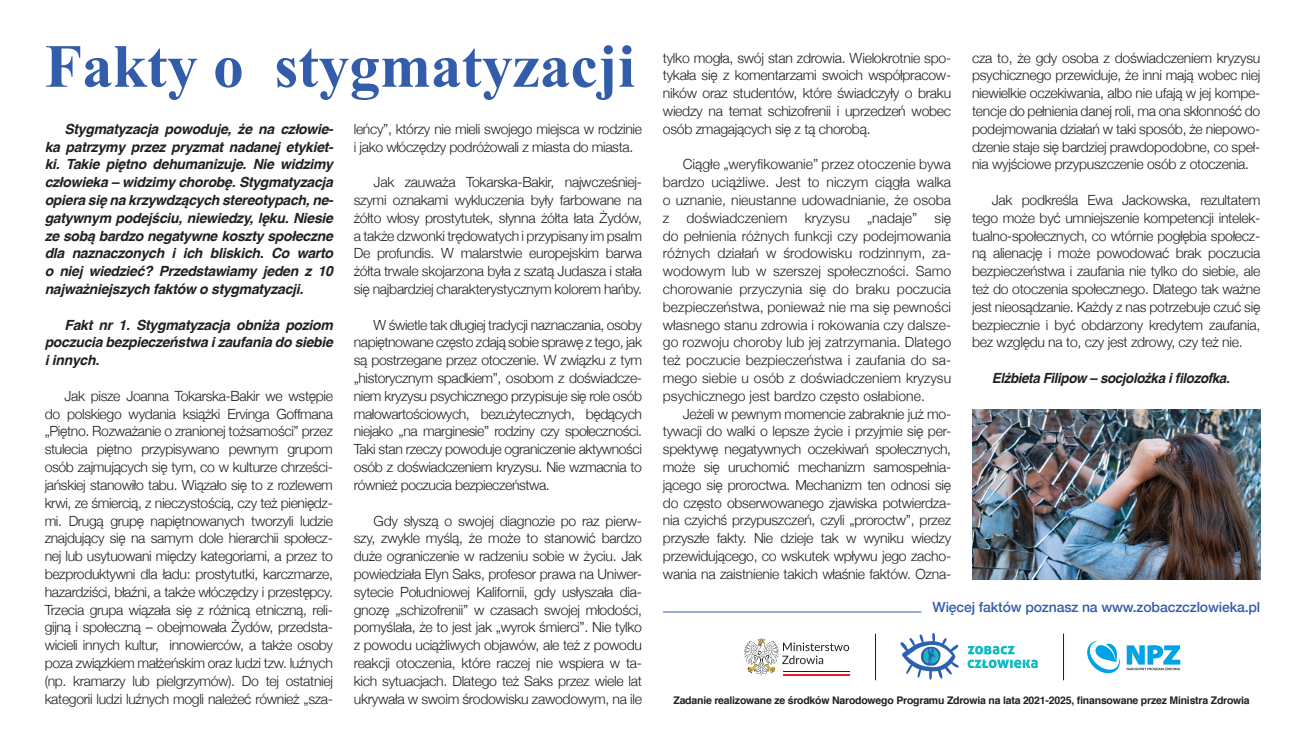
<style>
.page{position:relative;width:1305px;height:753px;background:#fff}
.page>*{position:absolute;margin:0;border:0;box-sizing:border-box;transform-origin:0 0}
.t1{font:700 61.25px "Times New Roman";color:#335caa}
.t2{font:300 14px/17.8px "Helvetica Neue";letter-spacing:-.02em;color:#231f20;text-align:justify}
.t3{font:italic 700 14px/17.8px "Helvetica";letter-spacing:-.02em;color:#231f20;text-align:justify}
.t4{font:500 14px "Helvetica Neue";letter-spacing:-.01em;color:#365caa}
.t5{font:italic 700 14px "Helvetica";letter-spacing:-.02em;color:#231f20;scale:.96 1}
.t6{font:700 10.5px "Helvetica";letter-spacing:-.02em;color:#231f20}
</style>
<div class="page">
<hr style="left:663px;top:611px;width:258px;height:1px;background:#365caa">
<svg style="left:900px;top:633px;width:59px;height:46px"></svg>
<svg style="left:967px;top:645px;width:70px;height:22px"></svg>
<hr style="left:875px;top:633px;width:1px;height:46px;background:#231f20">
<hr style="left:1063px;top:633px;width:1px;height:46px;background:#231f20">
<svg style="left:1087px;top:640px;width:33px;height:32px"></svg>
<svg style="left:1126px;top:645px;width:54px;height:24px"></svg>
<hr style="left:783px;top:673px;width:67px;height:2px;background:#e61e25">
<hr style="left:783px;top:670px;width:67px;height:1px;background:#231f20">
<svg style="left:744px;top:638px;width:105px;height:37px"></svg>
<img style="left:972px;top:409px;width:288px;height:169px">
<h1 class="t1" style="left:45px;top:22px;width:592px">Fakty o stygmatyzacji</h1>
<p class="t3" style="left:45px;top:120px;width:290px;text-indent:20px">Stygmatyzacja powoduje, że na człowie&shy;ka patrzymy przez pryzmat nadanej etykiet&shy;ki. Takie piętno dehumanizuje. Nie widzimy człowieka – widzimy chorobę. Stygmatyzacja opiera się na krzywdzących stereotypach, ne&shy;gatywnym podejściu, niewiedzy, lęku. Niesie ze sobą bardzo negatywne koszty społeczne dla naznaczonych i ich bliskich. Co warto o niej wiedzieć? Przedstawiamy jeden z 10 najważniejszych faktów o stygmatyzacji.</p>
<p class="t3" style="left:45px;top:315px;width:290px;text-indent:20px">Fakt nr 1. Stygmatyzacja obniża poziom poczucia bezpieczeństwa i zaufania do siebie i innych.</p>
<p class="t2" style="left:45px;top:385px;width:290px;text-indent:20px">Jak pisze Joanna Tokarska-Bakir we wstępie do polskiego wydania książki Ervinga Goffmana „Piętno. Rozważanie o zranionej tożsamości” przez stulecia piętno przypisywano pewnym grupom osób zajmujących się tym, co w kulturze chrześci&shy;jańskiej stanowiło tabu. Wiązało się to z rozlewem krwi, ze śmiercią, z nieczystością, czy też pieniędz&shy;mi. Drugą grupę napiętnowanych tworzyli ludzie znajdujący się na samym dole hierarchii społecz&shy;nej lub usytuowani między kategoriami, a przez to bezproduktywni dla ładu: prostytutki, karczmarze, hazardziści, błaźni, a także włóczędzy i przestępcy.<br>Trzecia grupa wiązała się z różnicą etniczną, reli&shy;gijną i społeczną – obejmowała Żydów, przedsta&shy;wicieli innych kultur, innowierców, a także osoby poza związkiem małżeńskim oraz ludzi tzw. luźnych (np. kramarzy lub pielgrzymów). Do tej ostatniej kategorii ludzi luźnych mogli należeć również „sza-</p>
<p class="t2" style="left:354px;top:119px;width:290px">leńcy”, którzy nie mieli swojego miejsca w rodzinie i jako włóczędzy podróżowali z miasta do miasta.</p>
<p class="t2" style="left:354px;top:172px;width:290px;text-indent:20px">Jak zauważa Tokarska-Bakir, najwcześniej&shy;szymi oznakami wykluczenia były farbowane na żółto włosy prostytutek, słynna żółta łata Żydów, a także dzwonki trędowatych i przypisany im psalm De profundis. W malarstwie europejskim barwa żółta trwale skojarzona była z szatą Judasza i stała się najbardziej charakterystycznym kolorem hańby.</p>
<p class="t2" style="left:354px;top:314px;width:290px;text-indent:20px">W świetle tak długiej tradycji naznaczania, osoby napiętnowane często zdają sobie sprawę z tego, jak są postrzegane przez otoczenie. W związku z tym „historycznym spadkiem”, osobom z doświadcze&shy;niem kryzysu psychicznego przypisuje się role osób małowartościowych, bezużytecznych, będących niejako „na marginesie” rodziny czy społeczności.<br>Taki stan rzeczy powoduje ograniczenie aktywności osób z doświadczeniem kryzysu. Nie wzmacnia to również poczucia bezpieczeństwa.</p>
<p class="t2" style="left:354px;top:510px;width:290px;text-indent:20px">Gdy słyszą o swojej diagnozie po raz pierw&shy;szy, zwykle myślą, że może to stanowić bardzo duże ograniczenie w radzeniu sobie w życiu. Jak powiedziała Elyn Saks, profesor prawa na Uniwer&shy;sytecie Południowej Kalifornii, gdy usłyszała dia&shy;gnozę „schizofrenii” w czasach swojej młodości, pomyślała, że to jest jak „wyrok śmierci”. Nie tylko z powodu uciążliwych objawów, ale też z powodu reakcji otoczenia, które raczej nie wspiera w ta&shy;kich sytuacjach. Dlatego też Saks przez wiele lat ukrywała w swoim środowisku zawodowym, na ile</p>
<p class="t2" style="left:663px;top:47px;width:290px">tylko mogła, swój stan zdrowia. Wielokrotnie spo&shy;tykała się z komentarzami swoich współpracow&shy;ników oraz studentów, które świadczyły o braku wiedzy na temat schizofrenii i uprzedzeń wobec osób zmagających się z tą chorobą.</p>
<p class="t2" style="left:663px;top:154px;width:290px;text-indent:20px">Ciągłe „weryfikowanie” przez otoczenie bywa bardzo uciążliwe. Jest to niczym ciągła walka o uznanie, nieustanne udowadnianie, że osoba z doświadczeniem kryzysu „nadaje” się do pełnienia różnych funkcji czy podejmowania różnych działań w środowisku rodzinnym, za&shy;wodowym lub w szerszej społeczności. Samo chorowanie przyczynia się do braku poczucia bezpieczeństwa, ponieważ nie ma się pewności własnego stanu zdrowia i rokowania czy dalsze&shy;go rozwoju choroby lub jej zatrzymania. Dlatego też poczucie bezpieczeństwa i zaufania do sa&shy;mego siebie u osób z doświadczeniem kryzysu psychicznego jest bardzo często osłabione.</p>
<p class="t2" style="left:663px;top:403px;width:290px;text-indent:20px">Jeżeli w pewnym momencie zabraknie już mo&shy;tywacji do walki o lepsze życie i przyjmie się per&shy;spektywę negatywnych oczekiwań społecznych, może się uruchomić mechanizm samospełnia&shy;jącego się proroctwa. Mechanizm ten odnosi się do często obserwowanego zjawiska potwierdza&shy;nia czyichś przypuszczeń, czyli „proroctw”, przez przyszłe fakty. Nie dzieje tak w wyniku wiedzy przewidującego, co wskutek wpływu jego zacho&shy;wania na zaistnienie takich właśnie faktów. Ozna-</p>
<p class="t2" style="left:972px;top:47px;width:290px">cza to, że gdy osoba z doświadczeniem kryzysu psychicznego przewiduje, że inni mają wobec niej niewielkie oczekiwania, albo nie ufają w jej kompe&shy;tencje do pełnienia danej roli, ma ona skłonność do podejmowania działań w taki sposób, że niepowo&shy;dzenie staje się bardziej prawdopodobne, co speł&shy;nia wyjściowe przypuszczenie osób z otoczenia.</p>
<p class="t2" style="left:972px;top:190px;width:290px;text-indent:20px">Jak podkreśla Ewa Jackowska, rezultatem tego może być umniejszenie kompetencji intelek&shy;tualno-społecznych, co wtórnie pogłębia społecz&shy;ną alienację i może powodować brak poczucia bezpieczeństwa i zaufania nie tylko do siebie, ale też do otoczenia społecznego. Dlatego tak ważne jest nieosądzanie. Każdy z nas potrzebuje czuć się bezpiecznie i być obdarzony kredytem zaufania, bez względu na to, czy jest zdrowy, czy też nie.</p>
<p class="t5" style="left:992px;top:366px;width:249px">Elżbieta Filipow – socjolożka i filozofka.</p>
<p class="t4" style="left:932px;top:595px;width:329px">Więcej faktów poznasz na www.zobaczczlowieka.pl</p>
<p class="t6" style="left:673px;top:690px;width:578px">Zadanie realizowane ze środków Narodowego Programu Zdrowia na lata 2021-2025, finansowane przez Ministra Zdrowia</p>
</div>
